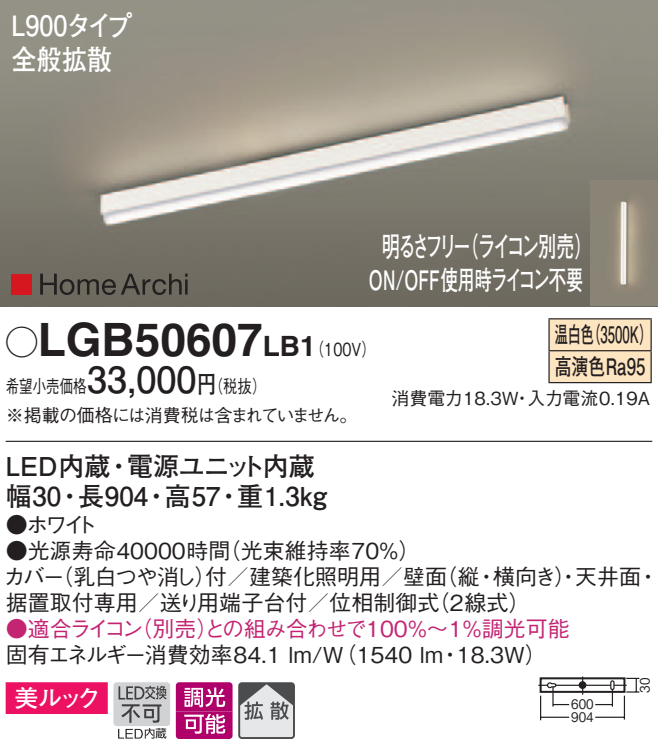
<style>
.page{position:relative;width:658px;height:756px;background:#fff}
.page>*{position:absolute;margin:0;border:0;box-sizing:border-box;transform-origin:0 0}
.t1{font:700 46px "Helvetica LT Std";color:#231f20}
.t2{font:700 36px "Futo Go B101 Pro";color:#231f20}
.t3{font:700 28px "Futo Go B101 Pro";letter-spacing:-.1em;color:#fff;scale:.64 1}
.t4{font:700 28px/34px "Futo Go B101 Pro";color:#fff;scale:.9 1}
.t5{font:700 28px "Helvetica LT Std";color:#231f20}
.t6{font:700 26.8px "Futo Go B101 Pro";letter-spacing:-.005em;color:#fff;scale:.64 1}
.t7{font:700 26px "Futo Go B101 Pro";color:#231f20}
.t8{font:700 26px "Futo Go B101 Pro";letter-spacing:-.05em;color:#231f20}
.t9{font:700 24px "Futo Go B101 Pro";color:#fff}
.t10{font:700 22.8px/32px "Futo Go B101 Pro";color:#231f20;scale:.58 1}
.t11{font:500 22px "Gothic BBB Pro";color:#231f20}
.t12{font:500 22px "Gothic BBB Pro";letter-spacing:-.045em;color:#c32573}
.t13{font:500 18px/28px "Gothic BBB Pro";letter-spacing:-.04em;color:#231f20;scale:.75 1}
.t14{font:500 18px "Gothic BBB Pro";color:#231f20}
.t15{font:500 18px "Gothic BBB Pro";color:#231f20;scale:.8 1}
.t16{font:500 13.2px/13.2px "Gothic BBB Pro";color:#231f20;scale:.9 1}
.s1{font-family:"Ford Classification 1";font-weight:400;font-size:32px}
.s2{font-family:"Futo Go B101 Pro";font-weight:700;font-size:24px}
.s3{font-family:"Helvetica LT Std";font-weight:700;font-size:28px}
</style>
<div class="page">
<hr style="left:623px;top:695px;width:2px;height:24px;background:#231f20">
<hr style="left:595px;top:716px;width:29px;height:2px;background:#231f20">
<div style="left:539px;top:677px;width:86px;height:15px;border:2px solid #231f20"></div>
<svg style="left:595px;top:677px;width:44px;height:29px"></svg>
<hr style="left:555px;top:684px;width:55px;height:2px;background:#231f20">
<svg style="left:538px;top:681px;width:31px;height:39px"></svg>
<div style="left:578px;top:681px;width:8px;height:8px;background:#231f20;border-radius:50%"></div>
<div style="left:610px;top:680px;width:4px;height:10px;border:1px solid #231f20;border-radius:2px"></div>
<img style="left:0;top:0;width:658px;height:306px">
<div style="left:11px;top:274px;width:21px;height:20px;background:#d7171f"></div>
<svg style="left:40px;top:273px;width:147px;height:22px;background:#59554e"></svg>
<div style="left:6px;top:682px;width:102px;height:32px;background:#ec1163"></div>
<div style="left:113px;top:682px;width:57px;height:44px;background:#d1d2d4;border-radius:3px"></div>
<svg style="left:118px;top:728px;width:48px;height:10px"></svg>
<svg style="left:118px;top:685px;width:48px;height:37px"></svg>
<svg style="left:176px;top:682px;width:56px;height:57px;background:#c23d8d"></svg>
<svg style="left:241px;top:685px;width:51px;height:51px;background:#b4b5b7"></svg>
<div style="left:238px;top:682px;width:57px;height:57px;border:2px solid #4b4c4d;border-radius:3px"></div>
<hr style="left:6px;top:440px;width:646px;height:2px;background:#231f20">
<div style="left:549px;top:319px;width:101px;height:63px;background:#fee5c1"></div>
<hr style="left:548px;top:318px;width:103px;height:1px;background:#231f20">
<hr style="left:548px;top:319px;width:1px;height:31px;background:#231f20">
<hr style="left:650px;top:319px;width:1px;height:31px;background:#231f20">
<hr style="left:548px;top:350px;width:103px;height:1px;background:#231f20">
<hr style="left:548px;top:351px;width:1px;height:31px;background:#231f20">
<hr style="left:650px;top:351px;width:1px;height:31px;background:#231f20">
<hr style="left:548px;top:382px;width:103px;height:1px;background:#231f20">
<img style="left:590px;top:181px;width:68px;height:124px">
<p class="t4" style="left:11px;top:5px;width:136px">L900タイプ全般拡散</p>
<p class="t3" style="left:460px;top:224px;width:208px">（ライコン別売(</p>
<p class="t3" style="left:382px;top:224px;width:141px">明るさフリー</p>
<p class="t6" style="left:369px;top:258px;width:336px">ON/OFF使用時ライコン不要</p>
<h1 class="t1" style="left:6px;top:311px;width:258px"><span class="s1">A</span>LGB50607</h1>
<p class="t15" style="left:197px;top:372px;width:88px">（<span class="s2">円</span>税抜(</p>
<p class="t5" style="left:263px;top:329px;width:39px">LB</p>
<p class="t15" style="left:300px;top:334px;width:96px">（<span class="s3">1</span> 100 (V</p>
<h2 class="t2" style="left:87px;top:351px;width:111px">33,000</h2>
<p class="t13" style="left:6px;top:370px;width:471px">希望小売価格<br>※掲載の価格には消費税は含まれていません。</p>
<p class="t8" style="left:127px;top:445px;width:189px">電源ユニット内蔵</p>
<p class="t7" style="left:6px;top:445px;width:106px">LED内蔵</p>
<p class="t7" style="left:106px;top:445px;width:27px">・</p>
<p class="t7" style="left:237px;top:475px;width:91px">重1.3kg</p>
<p class="t7" style="left:6px;top:475px;width:57px">幅30</p>
<p class="t11" style="left:45px;top:506px;width:54px">ワイト</p>
<p class="t7" style="left:165px;top:475px;width:57px">高57</p>
<p class="t7" style="left:78px;top:475px;width:72px">長904</p>
<p class="t7" style="left:57px;top:475px;width:27px">・</p>
<p class="t7" style="left:144px;top:475px;width:27px">・</p>
<p class="t7" style="left:216px;top:475px;width:27px">・</p>
<p class="t11" style="left:6px;top:506px;width:44px">●ホ</p>
<p class="t10" style="left:587px;top:316px;width:115px">（3500 (K</p>
<p class="t10" style="left:554px;top:316px;width:158px">温白色<br>高演色Ra95</p>
<p class="t14" style="left:391px;top:383px;width:129px">消費電力18.3W</p>
<p class="t14" style="left:527px;top:383px;width:124px">入力電流0.19A</p>
<p class="t14" style="left:513px;top:383px;width:19px">・</p>
<p class="t11" style="left:219px;top:532px;width:203px">（光束維持率70％(</p>
<p class="t11" style="left:6px;top:532px;width:226px">●光源寿命40000時間</p>
<p class="t11" style="left:51px;top:558px;width:397px">（乳白つや消し付）／建築化照明用／壁面</p>
<p class="t11" style="left:435px;top:558px;width:45px">（縦</p>
<p class="t11" style="left:493px;top:558px;width:88px">横向き）・</p>
<p class="t11" style="left:575px;top:558px;width:67px">天井面</p>
<p class="t11" style="left:3px;top:558px;width:63px">カバー</p>
<p class="t11" style="left:475px;top:558px;width:23px">・</p>
<p class="t11" style="left:637px;top:558px;width:23px">・</p>
<p class="t11" style="left:428px;top:584px;width:104px">（2線式(</p>
<p class="t11" style="left:6px;top:584px;width:435px">据置取付専用／送り用端子台付／位相制御式</p>
<p class="t12" style="left:130px;top:610px;width:441px">（別売との組み合わせで100％～1％調光可能</p>
<p class="t12" style="left:196px;top:610px;width:23px">）</p>
<p class="t12" style="left:6px;top:610px;width:139px">●適合ライコン</p>
<p class="t11" style="left:6px;top:636px;width:439px">固有エネルギー消費効率84.1 lm （W/ 1540 lm</p>
<p class="t11" style="left:457px;top:636px;width:92px">18.3W(</p>
<p class="t11" style="left:439px;top:636px;width:23px">・</p>
<p class="t9" style="left:14px;top:679px;width:88px">美ルック</p>
<p class="t16" style="left:571px;top:695px;width:26px">600<br>904</p>
<p class="t16" style="left:636px;top:692px;width:18px;rotate:-90deg">30</p>
</div>
